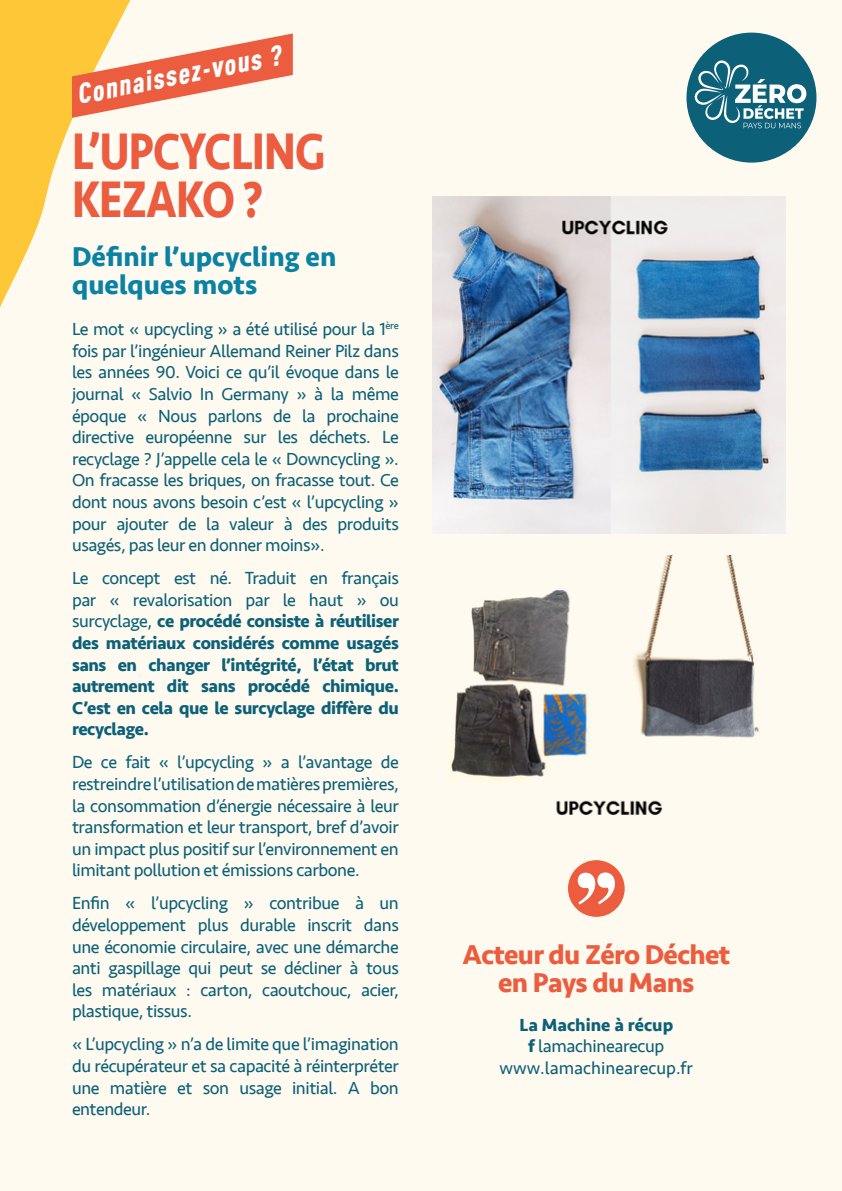
<style>
.page{position:relative;width:842px;height:1191px;background:#fffaef}
.page>*{position:absolute;margin:0;border:0;box-sizing:border-box;transform-origin:0 0}
.t1{font:700 52.8px/48px "Seravek";letter-spacing:-.02em;color:#eb5d3e;scale:.83 1}
.t2{font:700 28px/28px "Seravek";color:#0a82a3}
.t3{font:700 28px/28px "Seravek";letter-spacing:-.025em;color:#eb5d3e;text-align:center}
.t4{font:italic 900 condensed 28px "DIN Pro";color:#fff}
.t5{font:18px/21.6px "Seravek";letter-spacing:-.025em;color:#0c6179;text-align:justify}
.t6{font:700 18px/21.6px "Seravek";letter-spacing:-.025em;color:#0c6179;text-align:justify}
.t7{font:18px/21.6px "Seravek";letter-spacing:-.005em;color:#0c6179;text-align:center}
.s1{font-weight:400}
.s2{font-weight:700}
</style>
<div class="page">
<svg style="left:0;top:0;width:517px;height:417px;fill:#fffaef"></svg>
<svg style="left:72px;top:33px;width:221px;height:85px"></svg>
<div style="left:686px;top:33px;width:130px;height:130px;background:#0c6179;border-radius:50%"></div>
<svg style="left:694px;top:60px;width:112px;height:68px"></svg>
<div style="left:568px;top:860px;width:57px;height:57px;background:#eb5d3e;border-radius:50%"></div>
<svg style="left:578px;top:872px;width:37px;height:32px"></svg>
<img style="left:433px;top:197px;width:352px;height:336px">
<img style="left:433px;top:556px;width:352px;height:281px">
<h2 class="t4" style="left:73px;top:73px;width:209px;rotate:-11deg">Connaissez-vous ?</h2>
<h1 class="t1" style="left:72px;top:126px;width:307px">L’UPCYCLING<br>KEZAKO ?</h1>
<h2 class="t2" style="left:72px;top:242px;width:266px">Définir l’upcycling en quelques mots</h2>
<p class="t5" style="left:72px;top:318px;width:328px">Le mot « upcycling » a été utilisé pour la 1<sup>ère </sup>fois par l’ingénieur Allemand Reiner Pilz dans les années 90. Voici ce qu’il évoque dans le journal « Salvio In Germany » à la même époque « Nous parlons de la prochaine directive européenne sur les déchets. Le recyclage ? J’appelle cela le « Downcycling ».<br>On fracasse les briques, on fracasse tout. Ce dont nous avons besoin c’est « l’upcycling » pour ajouter de la valeur à des produits usagés, pas leur en donner moins».</p>
<p class="t6" style="left:72px;top:567px;width:328px"><span class="s1">Le concept est né. Traduit en français par « revalorisation par le haut » ou surcyclage,</span> ce procédé consiste à réutiliser des matériaux considérés comme usagés sans en changer l’intégrité, l’état brut autrement dit sans procédé chimique.<br>C’est en cela que le surcyclage diffère du recyclage.</p>
<p class="t5" style="left:72px;top:751px;width:328px">De ce fait « l’upcycling » a l’avantage de restreindre l’utilisation de matières premières, la consommation d’énergie nécessaire à leur transformation et leur transport, bref d’avoir un impact plus positif sur l’environnement en limitant pollution et émissions carbone.</p>
<p class="t5" style="left:72px;top:892px;width:328px">Enfin « l’upcycling » contribue à un développement plus durable inscrit dans une économie circulaire, avec une démarche anti gaspillage qui peut se décliner à tous les matériaux : carton, caoutchouc, acier, plastique, tissus.</p>
<p class="t5" style="left:72px;top:1033px;width:328px">« L’upcycling » n’a de limite que l’imagination du récupérateur et sa capacité à réinterpréter une matière et son usage initial. A bon entendeur.</p>
<h2 class="t3" style="left:463px;top:940px;width:269px">Acteur du Zéro Déchet en Pays du Mans</h2>
<p class="t7" style="left:500px;top:1013px;width:195px"><span class="s2">La Machine à récup<br>f</span> lamachinearecup www.lamachinearecup.fr</p>
</div>
